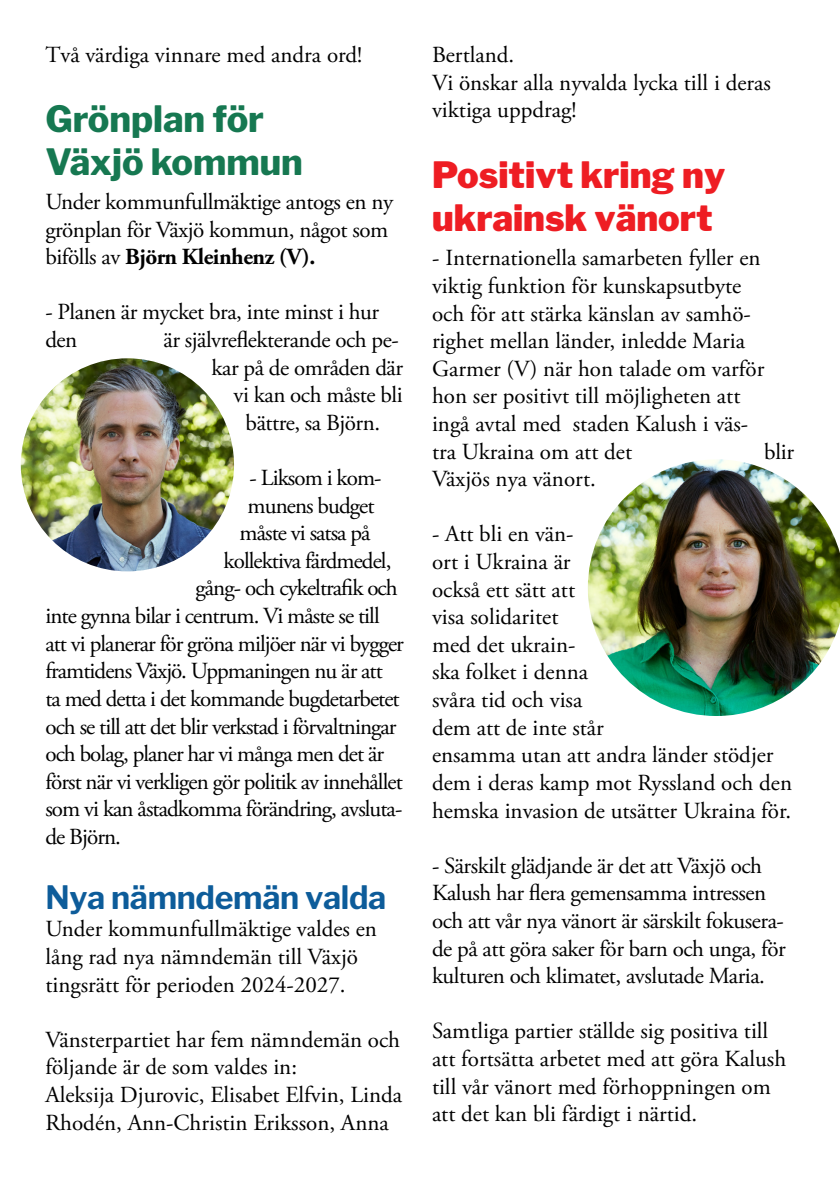
<style>
.page{position:relative;width:840px;height:1191px;background:#fff}
.page>*{position:absolute;margin:0;border:0;box-sizing:border-box;transform-origin:0 0}
.t1{font:900 36px/43.2px "Libre Franklin";color:#ee1d23}
.t2{font:800 36px "Libre Franklin";color:#167851}
.t3{font:700 32px "Libre Franklin";letter-spacing:-.01em;color:#0d5c9a}
.t4{font:23px/27.6px "Adobe Garamond Pro";color:#000}
.t5{font:23px "Adobe Garamond Pro";letter-spacing:-.04em;color:#000}
.t6{font:23px/27.6px "Adobe Garamond Pro";letter-spacing:-.02em;color:#000}
.s1{font-weight:700}
</style>
<div class="page">
<img style="left:588px;top:459px;width:251px;height:257px">
<img style="left:21px;top:358px;width:213px;height:213px;border-radius:106px">
<p class="t4" style="left:45px;top:42px;width:318px">Två värdiga vinnare med andra ord!</p>
<p class="t2" style="left:45px;top:97px;width:220px">Grönplan för</p>
<p class="t2" style="left:45px;top:140px;width:259px">Växjö kommun</p>
<p class="t6" style="left:45px;top:189px;width:349px">Under kommunfullmäktige antogs en ny grönplan för Växjö kommun, något som bifölls av <span class="s1">Björn Kleinhenz (V).</span></p>
<p class="t6" style="left:45px;top:299px;width:335px">- Planen är mycket bra, inte minst i hur den</p>
<p class="t6" style="left:163px;top:327px;width:236px">är självreflekterande och pe-</p>
<p class="t6" style="left:211px;top:354px;width:193px">kar på de områden där</p>
<p class="t6" style="left:233px;top:382px;width:170px">vi kan och måste bli</p>
<p class="t6" style="left:245px;top:409px;width:136px">bättre, sa Björn.</p>
<p class="t5" style="left:249px;top:464px;width:133px">- Liksom i kom-</p>
<p class="t5" style="left:247px;top:491px;width:128px">munens budget</p>
<p class="t5" style="left:239px;top:519px;width:132px">måste vi satsa på</p>
<p class="t5" style="left:223px;top:547px;width:169px">kollektiva färdmedel,</p>
<p class="t5" style="left:195px;top:574px;width:204px">gång- och cykeltrafik och</p>
<p class="t5" style="left:45px;top:602px;width:335px">inte gynna bilar i centrum. Vi måste se till</p>
<p class="t5" style="left:45px;top:629px;width:360px">att vi planerar för gröna miljöer när vi bygger</p>
<p class="t5" style="left:45px;top:657px;width:339px">framtidens Växjö. Uppmaningen nu är att</p>
<p class="t5" style="left:45px;top:685px;width:355px">ta med detta i det kommande bugdetarbetet</p>
<p class="t5" style="left:45px;top:712px;width:352px">och se till att det blir verkstad i förvaltningar</p>
<p class="t5" style="left:45px;top:740px;width:340px">och bolag, planer har vi många men det är</p>
<p class="t5" style="left:45px;top:767px;width:358px">först när vi verkligen gör politik av innehållet</p>
<p class="t5" style="left:45px;top:795px;width:358px">som vi kan åstadkomma förändring, avsluta-</p>
<p class="t4" style="left:45px;top:823px;width:77px">de Björn.</p>
<p class="t3" style="left:45px;top:878px;width:342px">Nya nämndemän valda</p>
<p class="t4" style="left:45px;top:916px;width:333px">Under kommunfullmäktige valdes en lång rad nya nämndemän till Växjö tingsrätt för perioden 2024-2027.</p>
<p class="t4" style="left:45px;top:1026px;width:356px">Vänsterpartiet har fem nämndemän och följande är de som valdes in:</p>
<p class="t4" style="left:45px;top:1081px;width:358px">Aleksija Djurovic, Elisabet Elfvin, Linda<br>Rhodén, Ann-Christin Eriksson, Anna</p>
<p class="t4" style="left:432px;top:42px;width:84px">Bertland.</p>
<p class="t4" style="left:432px;top:69px;width:340px">Vi önskar alla nyvalda lycka till i deras viktiga uppdrag!</p>
<p class="t1" style="left:432px;top:153px;width:294px">Positivt kring ny ukrainsk vänort</p>
<p class="t4" style="left:432px;top:245px;width:334px">- Internationella samarbeten fyller en viktig funktion för kunskapsutbyte och för att stärka känslan av samhö&shy;righet mellan länder, inledde Maria Garmer (V) när hon talade om varför hon ser positivt till möjligheten att ingå avtal med staden Kalush i väs&shy;tra Ukraina om att det</p>
<p class="t4" style="left:763px;top:438px;width:31px">blir</p>
<p class="t4" style="left:432px;top:466px;width:165px">Växjös nya vänort.</p>
<p class="t4" style="left:432px;top:521px;width:361px">- Att bli en vän-<br>ort i Ukraina är<br>också ett sätt att<br>visa solidaritet<br>med det ukrain-<br>ska folket i denna<br>svåra tid och visa<br>dem att de inte står<br>ensamma utan att andra länder stödjer dem i deras kamp mot Ryssland och den hemska invasion de utsätter Ukraina för.</p>
<p class="t6" style="left:432px;top:852px;width:355px">- Särskilt glädjande är det att Växjö och Kalush har flera gemensamma intressen och att vår nya vänort är särskilt fokusera&shy;de på att göra saker för barn och unga, för kulturen och klimatet, avslutade Maria.</p>
<p class="t4" style="left:432px;top:1018px;width:355px">Samtliga partier ställde sig positiva till att fortsätta arbetet med att göra Kalush till vår vänort med förhoppningen om att det kan bli färdigt i närtid.</p>
</div>
